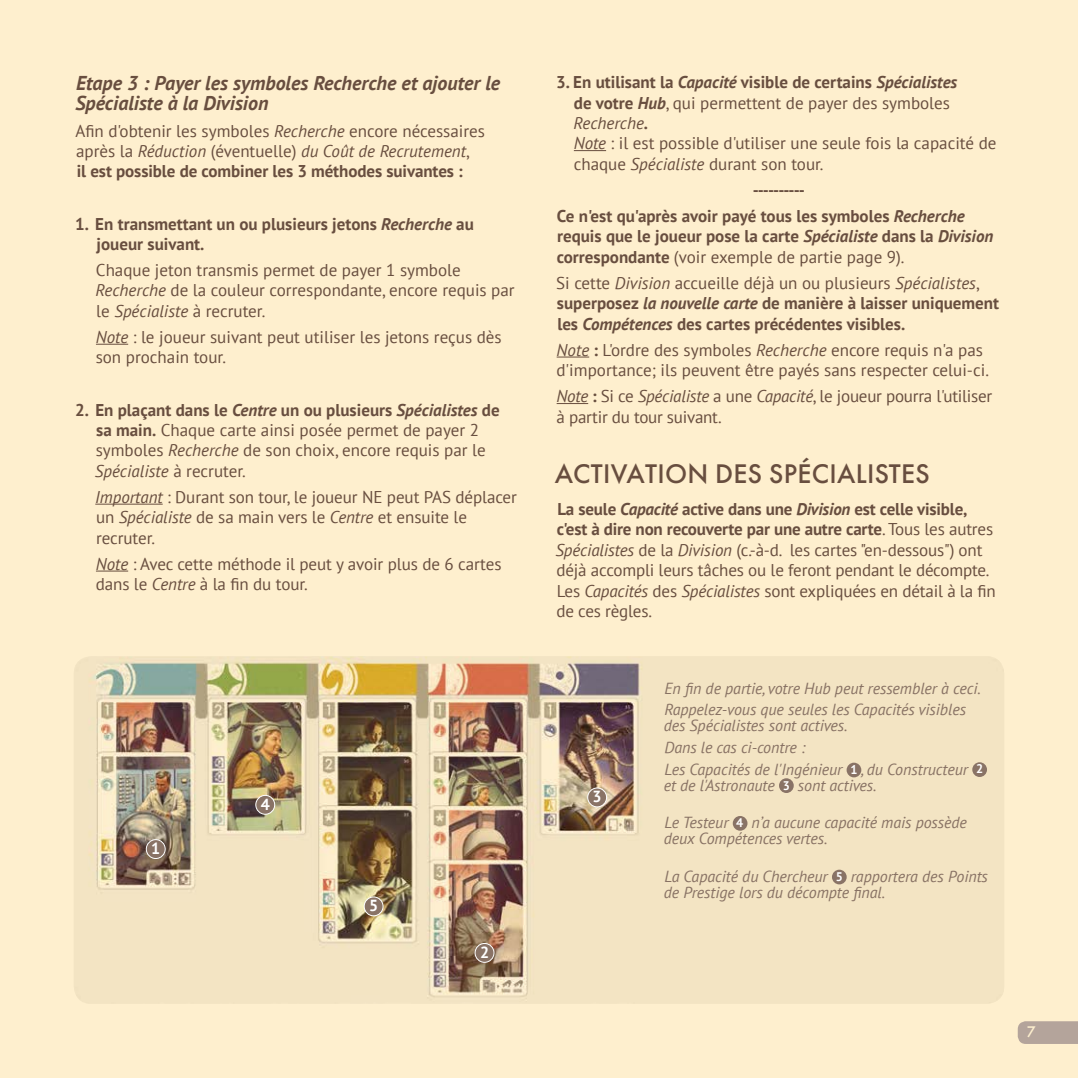
<style>
.page{position:relative;width:1078px;height:1078px;background:#fff}
.page>*{position:absolute;margin:0;border:0;box-sizing:border-box;transform-origin:0 0}
.t1{font:500 28px "Futura";letter-spacing:.01em;color:#684e3f}
.t2{font:italic 700 20px/20px "PT Sans";color:#684e3f}
.t3{font:17px/20.4px "PT Sans";color:#684e3f}
.t4{font:700 17px/20.4px "PT Sans";color:#684e3f}
.t5{font:italic 16px/21.6px "PT Sans";letter-spacing:-.005em;color:#887264}
.t6{font:700 16px "PT Sans";color:#fff}
.t7{font:500 16px "Futura";color:#feefce}
.s1{font-style:italic}
.s2{font-weight:700}
.s3{font-weight:700;font-style:italic}
.s4{font-weight:400}
.s5{font-weight:400;font-style:italic}
.s6{font-weight:700;font-style:normal;font-size:12.4px;color:#fff}
</style>
<div class="page">
<div style="left:0;top:0;width:1077px;height:1077px;background:#feefce"></div>
<svg style="left:1017px;top:1021px;width:60px;height:22px"></svg>
<img style="left:74px;top:656px;width:929px;height:347px">
<hr style="left:96px;top:344px;width:32px;height:1px;background:#684e3f">
<hr style="left:95px;top:503px;width:68px;height:1px;background:#684e3f">
<hr style="left:96px;top:570px;width:32px;height:1px;background:#684e3f">
<hr style="left:573px;top:150px;width:33px;height:1px;background:#684e3f">
<hr style="left:556px;top:356px;width:33px;height:1px;background:#684e3f">
<hr style="left:556px;top:403px;width:32px;height:1px;background:#684e3f">
<div style="left:846px;top:762px;width:15px;height:15px;background:#897366;border-radius:50%"></div>
<div style="left:972px;top:762px;width:14px;height:14px;background:#897366;border-radius:50%"></div>
<div style="left:778px;top:778px;width:15px;height:14px;background:#897366;border-radius:50%"></div>
<div style="left:732px;top:815px;width:15px;height:15px;background:#897366;border-radius:50%"></div>
<div style="left:831px;top:869px;width:15px;height:15px;background:#897366;border-radius:50%"></div>
<div style="left:475px;top:943px;width:19px;height:19px;background:#897366;border-radius:50%"></div>
<div style="left:474px;top:942px;width:20px;height:20px;border:1px solid #fff;border-radius:50%"></div>
<div style="left:364px;top:896px;width:19px;height:19px;background:#897366;border-radius:50%"></div>
<div style="left:363px;top:896px;width:20px;height:20px;border:1px solid #fff;border-radius:50%"></div>
<div style="left:587px;top:787px;width:19px;height:19px;background:#897366;border-radius:50%"></div>
<div style="left:587px;top:787px;width:20px;height:20px;border:1px solid #fff;border-radius:50%"></div>
<div style="left:256px;top:795px;width:18px;height:19px;background:#897366;border-radius:50%"></div>
<div style="left:255px;top:794px;width:20px;height:20px;border:1px solid #fff;border-radius:50%"></div>
<div style="left:146px;top:839px;width:19px;height:19px;background:#897366;border-radius:50%"></div>
<div style="left:146px;top:838px;width:20px;height:20px;border:1px solid #fff;border-radius:50%"></div>
<p class="t2" style="left:75px;top:73px;width:426px">Etape 3 : Payer les symboles Recherche et ajouter le<br>Spécialiste à la Division</p>
<p class="t3" style="left:75px;top:120px;width:411px">Afin d'obtenir les symboles <span class="s1">Recherche</span> encore nécessaires après la <span class="s1">Réduction</span> (éventuelle) <span class="s1">du Coût de Recrutement</span>,<br><span class="s2">il est possible de combiner les 3 méthodes suivantes :</span></p>
<p class="t4" style="left:97px;top:213px;width:378px;text-indent:-21px">1. En transmettant un ou plusieurs jetons <span class="s1">Recherche</span> au joueur suivant.</p>
<p class="t3" style="left:96px;top:259px;width:420px">Chaque jeton transmis permet de payer 1 symbole<br><span class="s1">Recherche</span> de la couleur correspondante, encore requis par le <span class="s1">Spécialiste</span> à recruter.</p>
<p class="t3" style="left:96px;top:326px;width:407px"><span class="s1">Note</span> : le joueur suivant peut utiliser les jetons reçus dès son prochain tour.</p>
<p class="t3" style="left:95px;top:399px;width:406px;text-indent:-20px"><span class="s2">2. En plaçant dans le</span> <span class="s3">Centre</span> <span class="s2">un ou plusieurs</span> <span class="s3">Spécialistes</span> <span class="s2">de sa main.</span> Chaque carte ainsi posée permet de payer 2 symboles <span class="s1">Recherche</span> de son choix, encore requis par le <span class="s1">Spécialiste</span> à recruter.</p>
<p class="t3" style="left:95px;top:486px;width:423px"><span class="s1">Important</span> : Durant son tour, le joueur NE peut PAS déplacer un <span class="s1">Spécialiste</span> de sa main vers le <span class="s1">Centre</span> et ensuite le recruter.</p>
<p class="t3" style="left:96px;top:553px;width:407px"><span class="s1">Note</span> : Avec cette méthode il peut y avoir plus de 6 cartes dans le <span class="s1">Centre</span> à la fin du tour.</p>
<p class="t6" style="left:151px;top:837px;width:11px">1</p>
<p class="t6" style="left:261px;top:793px;width:11px">4</p>
<p class="t6" style="left:369px;top:894px;width:11px">5</p>
<p class="t6" style="left:480px;top:941px;width:11px">2</p>
<p class="t3" style="left:573px;top:71px;width:424px;text-indent:-17px"><span class="s2">3. En utilisant la</span> <span class="s3">Capacité</span> <span class="s2">visible de certains</span> <span class="s3">Spécialistes<br></span><span class="s2">de votre</span> <span class="s3">Hub</span>, qui permettent de payer des symboles <span class="s1">Recherche</span><span class="s2">.<br></span><span class="s1">Note</span> : il est possible d'utiliser une seule fois la capacité de chaque <span class="s1">Spécialiste</span> durant son tour.</p>
<p class="t4" style="left:557px;top:176px;width:409px;line-height:26px;text-indent:196px">----------<br>Ce n'est qu'après avoir payé tous les symboles <span class="s1">Recherche</span></p>
<p class="t4" style="left:556px;top:226px;width:438px">requis que le joueur pose la carte <span class="s1">Spécialiste</span> dans la <span class="s1">Division </span>correspondante <span class="s4">(voir exemple de partie page 9).</span></p>
<p class="t4" style="left:556px;top:272px;width:444px"><span class="s4">Si cette</span> <span class="s5">Division</span> <span class="s4">accueille déjà un ou plusieurs</span> <span class="s5">Spécialistes</span><span class="s4">, </span>superposez <span class="s1">la nouvelle carte</span> de manière à laisser uniquement les <span class="s1">Compétences</span> des cartes précédentes visibles.</p>
<p class="t3" style="left:556px;top:339px;width:434px"><span class="s1">Note</span> <span class="s2">:</span> L'ordre des symboles <span class="s1">Recherche</span> encore requis n'a pas d'importance; ils peuvent être payés sans respecter celui-ci.</p>
<p class="t3" style="left:556px;top:385px;width:437px"><span class="s1">Note</span> <span class="s2">:</span> Si ce <span class="s1">Spécialiste</span> a une <span class="s1">Capacité</span>, le joueur pourra l'utiliser à partir du tour suivant.</p>
<h1 class="t1" style="left:555px;top:457px;width:376px">ACTIVATION DES SPÉCIALISTES</h1>
<p class="t3" style="left:555px;top:498px;width:441px"><span class="s2">La seule</span> <span class="s3">Capacité</span> <span class="s2">active dans une</span> <span class="s3">Division</span> <span class="s2">est celle visible, c'est à dire non recouverte par une autre carte</span>. Tous les autres <span class="s1">Spécialistes</span> de la <span class="s1">Division</span> (c.-à-d. les cartes "en-dessous") ont déjà accompli leurs tâches ou le feront pendant le décompte.<br>Les <span class="s1">Capacités</span> des <span class="s1">Spécialistes</span> sont expliquées en détail à la fin de ces règles.</p>
<p class="t6" style="left:592px;top:786px;width:11px">3</p>
<p class="t5" style="left:664px;top:676px;width:318px">En fin de partie, votre Hub peut ressembler à ceci.<br>Rappelez-vous que seules les Capacités visibles</p>
<p class="t5" style="left:663px;top:714px;width:321px">des Spécialistes sont actives.<br>Dans le cas ci-contre :<br>Les Capacités de l'Ingénieur <span class="s6">1</span> , du Constructeur <span class="s6">2</span></p>
<p class="t5" style="left:663px;top:773px;width:214px">et de l'Astronaute <span class="s6">3</span> sont actives.</p>
<p class="t5" style="left:663px;top:814px;width:305px;line-height:16px">Le Testeur <span class="s6">4</span> n’a aucune capacité mais possède deux Compétences vertes.</p>
<p class="t5" style="left:663px;top:868px;width:326px;line-height:16px">La Capacité du Chercheur <span class="s6">5</span> rapportera des Points de Prestige lors du décompte final.</p>
<p class="t7" style="left:1026px;top:1021px;width:11px">7</p>
</div>
